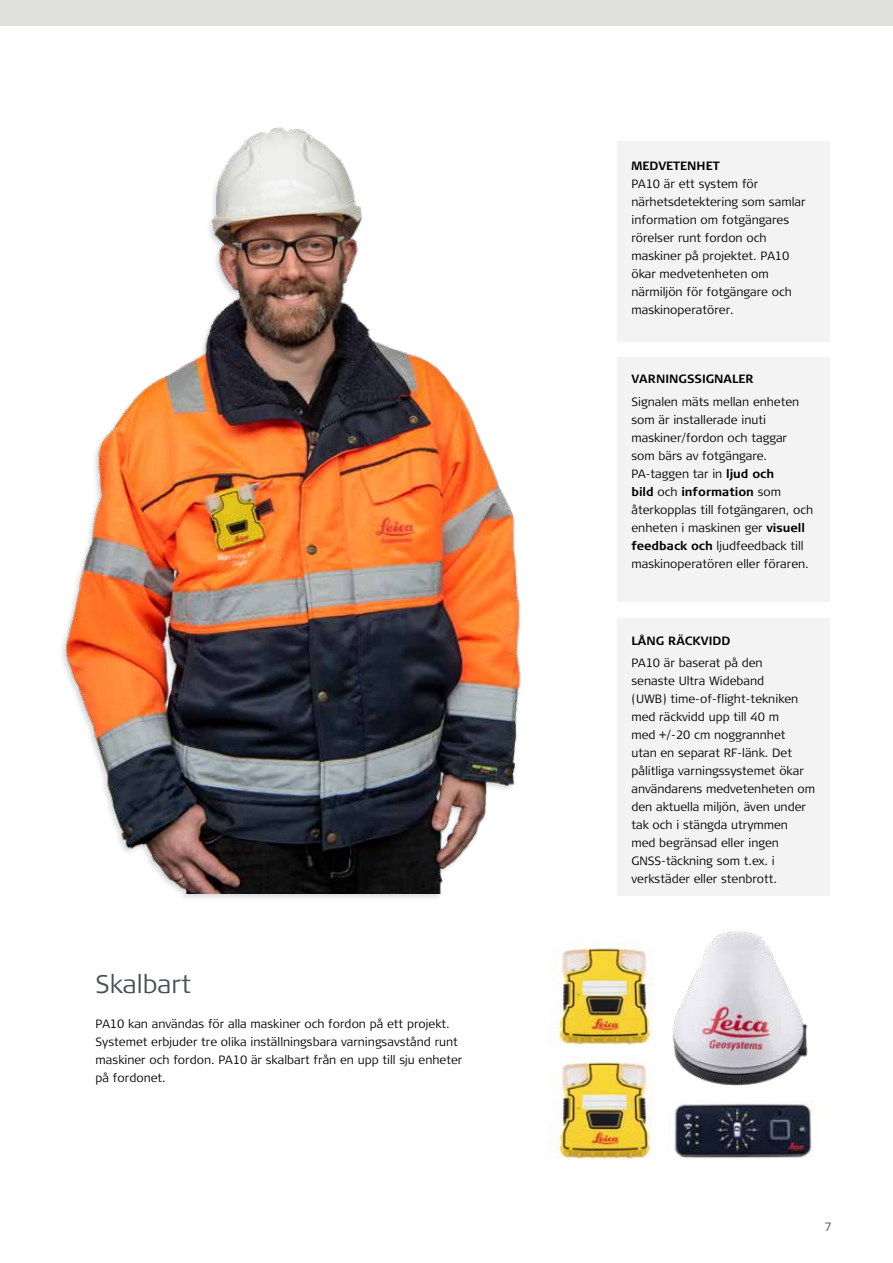
<style>
.page{position:relative;width:893px;height:1263px;background:#fff}
.page>*{position:absolute;margin:0;border:0;box-sizing:border-box;transform-origin:0 0}
.t1{font:300 25.5px "Signa Column";color:#485156}
.t2{font:300 12px/18px "Signa Column";color:#000}
.t3{font:700 12px "Signa Column";color:#000}
.t4{font:300 12px "Signa Column";color:#485156}
.s1{font-weight:700}
</style>
<div class="page">
<div style="left:0;top:0;width:893px;height:26px;background:#e0e0df"></div>
<img style="left:672px;top:931px;width:136px;height:155px">
<div style="left:59px;top:127px;width:462px;height:774px;background:#485156;opacity:.2"></div>
<img style="left:64px;top:127px;width:457px;height:766px">
<div style="left:617px;top:141px;width:212px;height:201px;background:#f3f3f3"></div>
<div style="left:617px;top:358px;width:212px;height:244px;background:#f3f3f3"></div>
<div style="left:617px;top:618px;width:212px;height:277px;background:#f3f3f3"></div>
<img style="left:674px;top:1100px;width:138px;height:59px">
<img style="left:548px;top:1054px;width:105px;height:106px">
<img style="left:555px;top:941px;width:98px;height:104px">
<h1 class="t1" style="left:96px;top:968px;width:97px">Skalbart</h1>
<p class="t2" style="left:96px;top:1015px;width:368px">PA10 kan användas för alla maskiner och fordon på ett projekt.<br>Systemet erbjuder tre olika inställningsbara varningsavstånd runt maskiner och fordon. PA10 är skalbart från en upp till sju enheter på fordonet.</p>
<p class="t3" style="left:631px;top:158px;width:90px">MEDVETENHET</p>
<p class="t2" style="left:631px;top:175px;width:176px">PA10 är ett system för närhetsdetektering som samlar information om fotgängares rörelser runt fordon och maskiner på projektet. PA10 ökar medvetenheten om närmiljön för fotgängare och maskinoperatörer.</p>
<p class="t3" style="left:631px;top:371px;width:124px">VARNINGSSIGNALER</p>
<p class="t2" style="left:631px;top:393px;width:183px">Signalen mäts mellan enheten som är installerade inuti maskiner/fordon och taggar som bärs av fotgängare.<br>PA-taggen tar in <span class="s1">ljud och<br>bild</span> och <span class="s1">information</span> som återkopplas till fotgängaren, och enheten i maskinen ger <span class="s1">visuell feedback och</span> ljudfeedback till maskinoperatören eller föraren.</p>
<p class="t3" style="left:631px;top:633px;width:101px">LÅNG RÄCKVIDD</p>
<p class="t2" style="left:631px;top:654px;width:185px">PA10 är baserat på den<br>senaste Ultra Wideband<br>(UWB) time-of-flight-tekniken med räckvidd upp till 40 m<br>med +/-20 cm noggrannhet<br>utan en separat RF-länk. Det pålitliga varningssystemet ökar användarens medvetenheten om den aktuella miljön, även under tak och i stängda utrymmen med begränsad eller ingen<br>GNSS-täckning som t.ex. i verkstäder eller stenbrott.</p>
<p class="t4" style="left:824px;top:1219px;width:9px">7</p>
</div>
